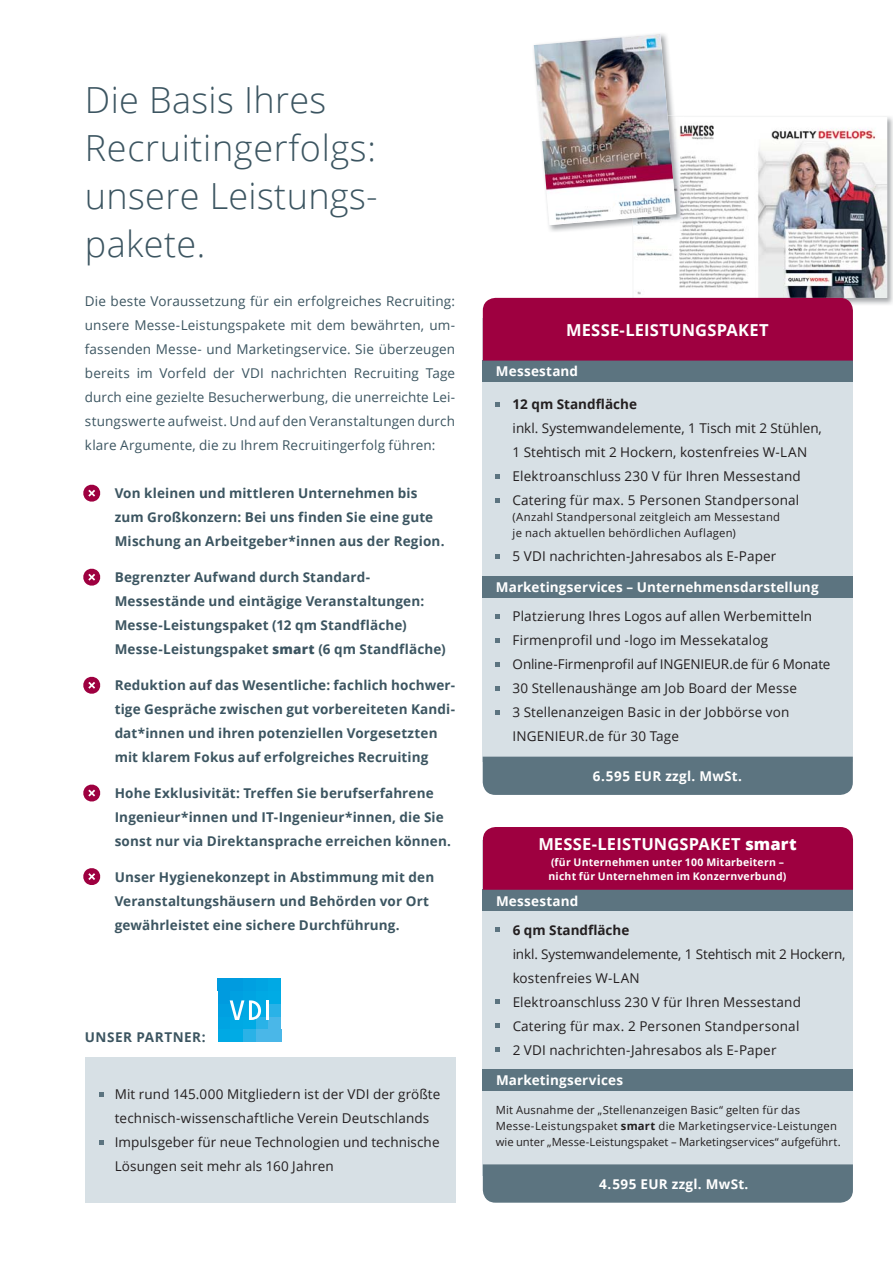
<style>
.page{position:relative;width:893px;height:1263px;background:#fff}
.page>*{position:absolute;margin:0;border:0;box-sizing:border-box;transform-origin:0 0}
.t1{font:300 36px/48px "Open Sans";letter-spacing:.01em;color:#3c5561}
.t2{font:700 16.5px "Open Sans";letter-spacing:.01em;color:#fff}
.t3{font:13.5px/24px "Open Sans";letter-spacing:.01em;color:#231f20}
.t4{font:700 13.5px/24px "Open Sans";letter-spacing:.01em;color:#3c5561}
.t5{font:13.5px/24px "Open Sans";letter-spacing:.01em;color:#3c5561;text-align:justify}
.t6{font:700 13.5px/29.4px "Open Sans";letter-spacing:.015em;color:#fff}
.t7{font:700 13.5px "Open Sans";letter-spacing:.04em;color:#3c5561}
.t8{font:11.25px/16px "Open Sans";letter-spacing:.02em;color:#231f20}
.t9{font:700 10.5px/13.5px "Open Sans";letter-spacing:.02em;color:#fff}
.s1{font-weight:800}
.s2{font-weight:700}
.s3{font-weight:400;color:#231f20}
</style>
<div class="page">
<img style="left:632px;top:116px;width:260px;height:189px">
<img style="left:633px;top:117px;width:254px;height:181px">
<img style="left:549px;top:225px;width:79px;height:7px">
<img style="left:633px;top:117px;width:50px;height:115px">
<img style="left:533px;top:34px;width:143px;height:191px">
<div style="left:482px;top:318px;width:370px;height:443px;background:#d7e0e5"></div>
<div style="left:482px;top:361px;width:370px;height:21px;background:#5c7480"></div>
<div style="left:483px;top:298px;width:369px;height:63px;background:#9e0040"></div>
<svg style="left:495px;top:402px;width:5px;height:4px"></svg>
<svg style="left:495px;top:474px;width:5px;height:4px"></svg>
<svg style="left:495px;top:498px;width:5px;height:4px"></svg>
<svg style="left:495px;top:554px;width:5px;height:5px"></svg>
<div style="left:482px;top:576px;width:370px;height:21px;background:#5c7480"></div>
<svg style="left:495px;top:614px;width:5px;height:4px"></svg>
<svg style="left:495px;top:638px;width:5px;height:4px"></svg>
<svg style="left:495px;top:662px;width:5px;height:4px"></svg>
<svg style="left:495px;top:686px;width:5px;height:4px"></svg>
<svg style="left:495px;top:710px;width:5px;height:4px"></svg>
<div style="left:482px;top:757px;width:370px;height:38px;background:#5c7480"></div>
<div style="left:483px;top:840px;width:369px;height:335px;background:#d7e0e5"></div>
<div style="left:483px;top:890px;width:369px;height:21px;background:#5c7480"></div>
<div style="left:483px;top:827px;width:370px;height:63px;background:#9e0040"></div>
<div style="left:483px;top:1070px;width:369px;height:21px;background:#5c7480"></div>
<svg style="left:495px;top:928px;width:5px;height:4px"></svg>
<svg style="left:495px;top:1000px;width:5px;height:4px"></svg>
<svg style="left:495px;top:1024px;width:5px;height:4px"></svg>
<svg style="left:495px;top:1048px;width:5px;height:4px"></svg>
<div style="left:483px;top:1164px;width:369px;height:39px;background:#5c7480"></div>
<div style="left:85px;top:1058px;width:370px;height:145px;background:#d7e0e5"></div>
<svg style="left:99px;top:1092px;width:5px;height:4px"></svg>
<svg style="left:99px;top:1140px;width:5px;height:4px"></svg>
<div style="left:218px;top:1029px;width:12px;height:13px;background:#00a9e4"></div>
<div style="left:230px;top:1029px;width:13px;height:13px;background:#00abe5"></div>
<div style="left:243px;top:1029px;width:13px;height:13px;background:#2ab2e7"></div>
<div style="left:256px;top:1029px;width:25px;height:13px;background:#4ab7e8"></div>
<div style="left:218px;top:1017px;width:12px;height:12px;background:#00a4e2"></div>
<div style="left:230px;top:1017px;width:13px;height:12px;background:#00a9e4"></div>
<div style="left:243px;top:1017px;width:13px;height:12px;background:#00abe5"></div>
<div style="left:256px;top:1017px;width:12px;height:12px;background:#2ab2e7"></div>
<div style="left:268px;top:1017px;width:13px;height:12px;background:#4ab7e8"></div>
<div style="left:218px;top:1004px;width:12px;height:13px;background:#00a0e1"></div>
<div style="left:256px;top:1004px;width:12px;height:13px;background:#00abe5"></div>
<div style="left:268px;top:1004px;width:13px;height:13px;background:#2ab2e7"></div>
<div style="left:218px;top:991px;width:12px;height:13px;background:#009bdf"></div>
<div style="left:230px;top:991px;width:13px;height:13px;background:#00a0e1"></div>
<div style="left:243px;top:991px;width:13px;height:13px;background:#00a4e2"></div>
<div style="left:256px;top:991px;width:12px;height:13px;background:#00a9e4"></div>
<div style="left:268px;top:991px;width:13px;height:13px;background:#00abe5"></div>
<div style="left:218px;top:978px;width:25px;height:13px;background:#009bdf"></div>
<div style="left:243px;top:978px;width:13px;height:13px;background:#00a0e1"></div>
<div style="left:256px;top:978px;width:12px;height:13px;background:#00a4e2"></div>
<svg style="left:230px;top:1000px;width:31px;height:20px"></svg>
<hr style="left:266px;top:1000px;width:3px;height:20px;background:#fff">
<div style="left:268px;top:978px;width:13px;height:13px;background:#00a9e4"></div>
<svg style="left:83px;top:484px;width:18px;height:18px"></svg>
<svg style="left:83px;top:568px;width:18px;height:18px"></svg>
<svg style="left:83px;top:676px;width:18px;height:18px"></svg>
<svg style="left:83px;top:784px;width:18px;height:18px"></svg>
<svg style="left:83px;top:868px;width:18px;height:17px"></svg>
<p class="t1" style="left:85px;top:75px;width:294px">Die Basis Ihres<br>Recruitingerfolgs: unsere Leistungs&shy;pakete.</p>
<p class="t5" style="left:85px;top:289px;width:371px">Die beste Voraussetzung für ein erfolgreiches Recruiting: unsere Messe-Leistungspakete mit dem bewährten, um&shy;fassenden Messe- und Marketingservice. Sie überzeugen bereits im Vorfeld der VDI nachrichten Recruiting Tage durch eine gezielte Besucherwerbung, die unerreichte Lei&shy;stungswerte aufweist. Und auf den Veranstaltungen durch klare Argumente, die zu Ihrem Recruitingerfolg führen:</p>
<p class="t4" style="left:115px;top:481px;width:331px">Von kleinen und mittleren Unternehmen bis zum Großkonzern: Bei uns finden Sie eine gute<br>Mischung an Arbeitgeber*innen aus der Region.</p>
<p class="t4" style="left:115px;top:565px;width:332px">Begrenzter Aufwand durch Standard-Messestände und eintägige Veranstaltungen:<br>Messe-Leistungspaket (12 qm Standfläche)<br>Messe-Leistungspaket <span class="s1">smart</span> (6 qm Standfläche)</p>
<p class="t4" style="left:115px;top:673px;width:342px">Reduktion auf das Wesentliche: fachlich hochwer&shy;tige Gespräche zwischen gut vorbereiteten Kandi&shy;dat*innen und ihren potenziellen Vorgesetzten mit klarem Fokus auf erfolgreiches Recruiting</p>
<p class="t4" style="left:115px;top:781px;width:338px">Hohe Exklusivität: Treffen Sie berufserfahrene<br>Ingenieur*innen und IT-Ingenieur*innen, die Sie sonst nur via Direktansprache erreichen können.</p>
<p class="t4" style="left:115px;top:865px;width:321px">Unser Hygienekonzept in Abstimmung mit den<br>Veranstaltungshäusern und Behörden vor Ort gewährleistet eine sichere Durchführung.</p>
<p class="t7" style="left:85px;top:1027px;width:122px">UNSER PARTNER:</p>
<p class="t3" style="left:115px;top:1082px;width:327px">Mit rund 145.000 Mitgliedern ist der VDI der größte technisch-wissenschaftliche Verein Deutschlands Impulsgeber für neue Technologien und technische Lösungen seit mehr als 160 Jahren</p>
<p class="t2" style="left:566px;top:318px;width:204px">MESSE-LEISTUNGSPAKET</p>
<p class="t6" style="left:496px;top:356px;width:84px">Messestand</p>
<p class="t3" style="left:512px;top:392px;width:311px"><span class="s2">12 qm Standfläche<br></span>inkl. Systemwandelemente, 1 Tisch mit 2 Stühlen, 1 Stehtisch mit 2 Hockern, kostenfreies W-LAN Elektroanschluss 230 V für Ihren Messestand Catering für max. 5 Personen Standpersonal</p>
<p class="t8" style="left:512px;top:509px;width:269px">(Anzahl Standpersonal zeitgleich am Messestand je nach aktuellen behördlichen Auflagen)</p>
<p class="t3" style="left:512px;top:544px;width:265px">5 VDI nachrichten-Jahresabos als E-Paper</p>
<p class="t6" style="left:512px;top:572px;width:307px;text-indent:-17px">Marketingservices – Unternehmensdarstellung<br><span class="s3">Platzierung Ihres Logos auf allen Werbemitteln</span></p>
<p class="t3" style="left:512px;top:628px;width:319px">Firmenprofil und -logo im Messekatalog Online-Firmenprofil auf INGENIEUR.de für 6 Monate 30 Stellenaushänge am Job Board der Messe<br>3 Stellenanzeigen Basic in der Jobbörse von INGENIEUR.de für 30 Tage</p>
<p class="t6" style="left:592px;top:761px;width:151px">6.595 EUR zzgl. MwSt.</p>
<p class="t2" style="left:538px;top:832px;width:260px">MESSE-LEISTUNGSPAKET <span class="s1">smart</span></p>
<p class="t9" style="left:548px;top:855px;width:239px">(für Unternehmen unter 100 Mitarbeitern – nicht für Unternehmen im Konzernverbund)</p>
<p class="t6" style="left:496px;top:886px;width:84px">Messestand</p>
<p class="t3" style="left:512px;top:918px;width:334px"><span class="s2">6 qm Standfläche<br></span>inkl. Systemwandelemente, 1 Stehtisch mit 2 Hockern, kostenfreies W-LAN<br>Elektroanschluss 230 V für Ihren Messestand Catering für max. 2 Personen Standpersonal<br>2 VDI nachrichten-Jahresabos als E-Paper</p>
<p class="t6" style="left:496px;top:1065px;width:128px">Marketingservices</p>
<p class="t8" style="left:495px;top:1102px;width:346px">Mit Ausnahme der „Stellenanzeigen Basic“ gelten für das<br>Messe-Leistungspaket <span class="s2">smart</span> die Marketingservice-Leistungen wie unter „Messe-Leistungspaket – Marketingservices“ aufgeführt.</p>
<p class="t6" style="left:599px;top:1169px;width:151px">4.595 EUR zzgl. MwSt.</p>
</div>
